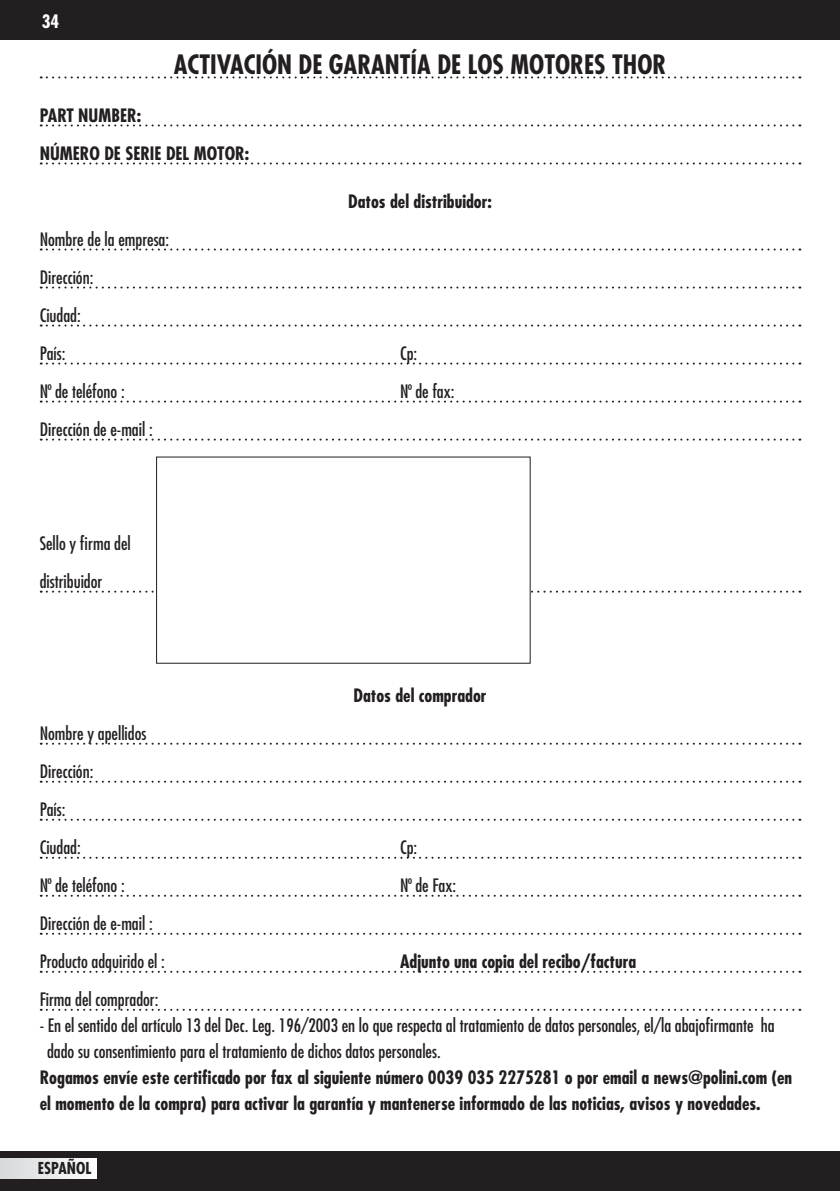
<style>
.page{position:relative;width:840px;height:1191px;background:#fff}
.page>*{position:absolute;margin:0;border:0;box-sizing:border-box;transform-origin:0 0}
.t1{font:700 condensed 26px "Futura LT";color:#231f20}
.t2{font:condensed 18px "Futura LT";color:#231f20}
.t3{font:700 condensed 18px/26px "Futura LT";color:#231f20}
.t4{font:700 condensed 18px "Futura LT";color:#fff}
.t5{font:700 condensed 16px "Futura LT";color:#231f20}
</style>
<div class="page">
<div style="left:0;top:0;width:839px;height:40px;background:#231f20"></div>
<div style="left:0;top:1151px;width:839px;height:40px;background:#231f20"></div>
<div style="left:0;top:1158px;width:96px;height:20px;background:linear-gradient(to right,#d7d8da,#fdfdfd)"></div>
<svg style="left:41px;top:76px;width:759px;height:2px"></svg>
<svg style="left:41px;top:124px;width:759px;height:2px"></svg>
<svg style="left:41px;top:162px;width:759px;height:2px"></svg>
<svg style="left:41px;top:248px;width:759px;height:2px"></svg>
<svg style="left:41px;top:286px;width:759px;height:2px"></svg>
<svg style="left:41px;top:324px;width:759px;height:2px"></svg>
<svg style="left:41px;top:362px;width:759px;height:2px"></svg>
<svg style="left:41px;top:400px;width:759px;height:2px"></svg>
<svg style="left:41px;top:438px;width:759px;height:2px"></svg>
<svg style="left:41px;top:590px;width:759px;height:2px"></svg>
<svg style="left:41px;top:742px;width:759px;height:2px"></svg>
<svg style="left:41px;top:780px;width:759px;height:2px"></svg>
<svg style="left:41px;top:818px;width:759px;height:2px"></svg>
<svg style="left:41px;top:856px;width:759px;height:2px"></svg>
<svg style="left:41px;top:894px;width:759px;height:2px"></svg>
<svg style="left:41px;top:932px;width:759px;height:2px"></svg>
<svg style="left:41px;top:970px;width:759px;height:2px"></svg>
<svg style="left:41px;top:1008px;width:759px;height:2px"></svg>
<div style="left:156px;top:456px;width:374px;height:207px;background:#fff"></div>
<p class="t4" style="left:42px;top:10px;width:19px">34</p>
<p class="t1" style="left:174px;top:48px;width:493px">ACTIVACIÓN DE GARANTÍA DE LOS MOTORES THOR</p>
<p class="t3" style="left:40px;top:102px;width:103px">PART NUMBER:</p>
<p class="t3" style="left:40px;top:140px;width:211px">NÚMERO DE SERIE DEL MOTOR:</p>
<p class="t3" style="left:348px;top:188px;width:145px">Datos del distribuidor:</p>
<p class="t2" style="left:40px;top:228px;width:131px">Nombre de la empresa:</p>
<p class="t2" style="left:40px;top:266px;width:55px">Dirección:</p>
<p class="t2" style="left:40px;top:304px;width:43px">Ciudad:</p>
<p class="t2" style="left:40px;top:342px;width:27px">País:</p>
<p class="t2" style="left:400px;top:342px;width:19px">Cp:</p>
<p class="t2" style="left:40px;top:380px;width:86px">Nº de teléfono :</p>
<p class="t2" style="left:400px;top:380px;width:56px">Nº de fax:</p>
<p class="t2" style="left:40px;top:418px;width:114px">Dirección de e-mail :</p>
<p class="t2" style="left:40px;top:532px;width:93px">Sello y firma del</p>
<p class="t2" style="left:40px;top:570px;width:64px">distribuidor</p>
<p class="t3" style="left:353px;top:682px;width:134px">Datos del comprador</p>
<p class="t2" style="left:40px;top:722px;width:108px">Nombre y apellidos</p>
<p class="t2" style="left:40px;top:760px;width:55px">Dirección:</p>
<p class="t2" style="left:40px;top:798px;width:27px">País:</p>
<p class="t2" style="left:40px;top:836px;width:43px">Ciudad:</p>
<p class="t2" style="left:400px;top:836px;width:19px">Cp:</p>
<p class="t2" style="left:40px;top:874px;width:86px">Nº de teléfono :</p>
<p class="t2" style="left:400px;top:874px;width:58px">Nº de Fax:</p>
<p class="t2" style="left:40px;top:912px;width:114px">Dirección de e-mail :</p>
<p class="t2" style="left:40px;top:950px;width:127px">Producto adquirido el :</p>
<p class="t3" style="left:400px;top:948px;width:237px">Adjunto una copia del recibo/factura</p>
<p class="t2" style="left:40px;top:988px;width:120px">Firma del comprador:</p>
<p class="t2" style="left:40px;top:1014px;width:736px">- En el sentido del artículo 13 del Dec. Leg. 196/2003 en lo que respecta al tratamiento de datos personales, el/la abajofirmante ha</p>
<p class="t2" style="left:47px;top:1040px;width:395px">dado su consentimiento para el tratamiento de dichos datos personales.</p>
<p class="t3" style="left:40px;top:1064px;width:753px">Rogamos envíe este certificado por fax al siguiente número 0039 035 2275281 o por email a news@polini.com (en el momento de la compra) para activar la garantía y mantenerse informado de las noticias, avisos y novedades.</p>
<p class="t5" style="left:38px;top:1158px;width:55px">ESPAÑOL</p>
</div>
